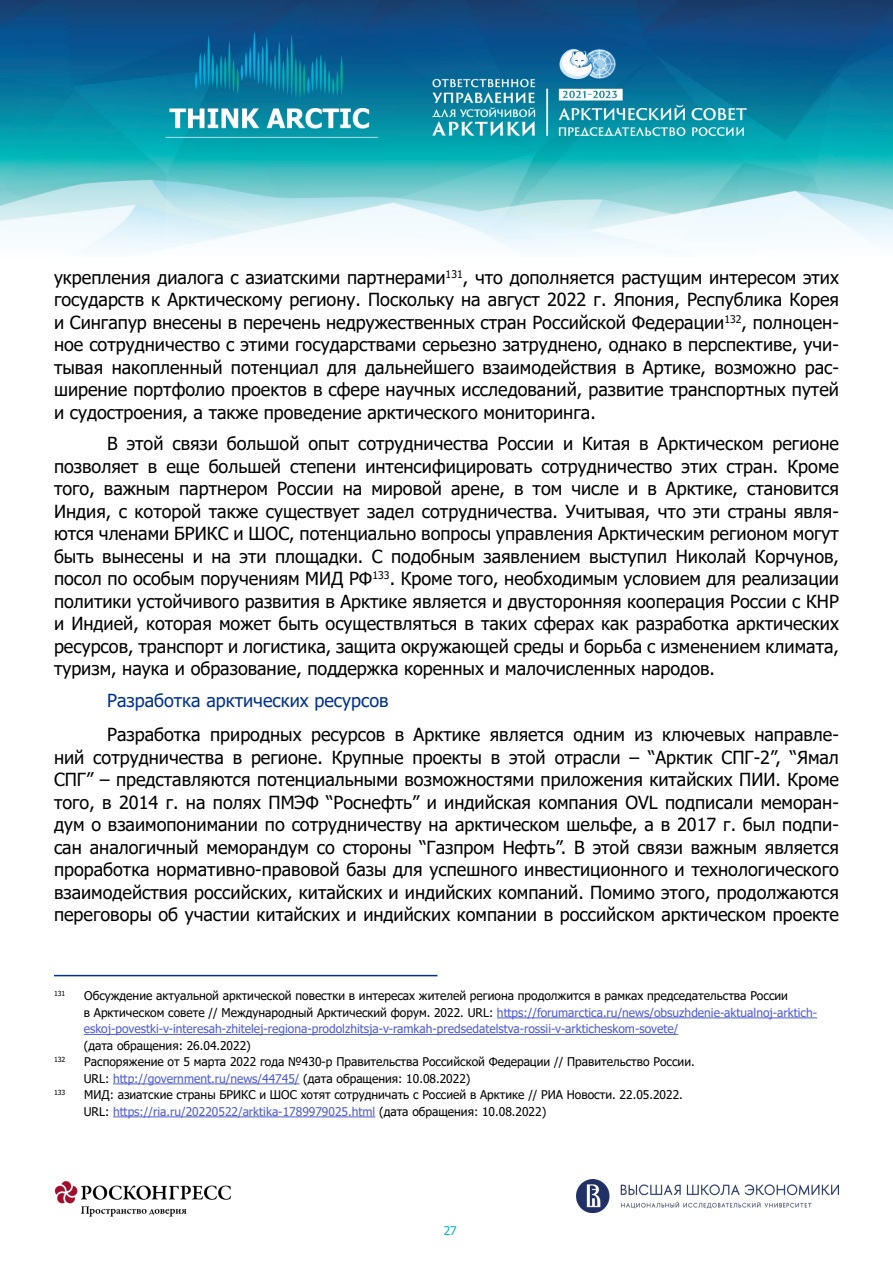
<style>
.page{position:relative;width:893px;height:1263px;background:#fff}
.page>*{position:absolute;margin:0;border:0;box-sizing:border-box;transform-origin:0 0}
.Основной_текст{font:18px/22.5px "Tahoma";color:#000;text-align:justify}
.подзаголовок{font:18px "Tahoma";color:#003192}
.сноски{font:12px/16.5px "Tahoma";color:#000}
.t1{font:12px "Tahoma";color:#00b5da}
.сноски-2{font:7.05px "Tahoma";color:#000}
.s1{color:#4f5cd6}
</style>
<div class="page">
<img style="left:0;top:0;width:893px;height:252px">
<img style="left:55px;top:1181px;width:176px;height:36px">
<img style="left:576px;top:1179px;width:262px;height:33px">
<hr style="left:54px;top:975px;width:383px;height:1px;background:#003192">
<hr style="left:497px;top:1017px;width:320px;height:1px;background:#4f5cd6">
<hr style="left:84px;top:1034px;width:594px;height:1px;background:#4f5cd6">
<hr style="left:113px;top:1083px;width:187px;height:1px;background:#4f5cd6">
<hr style="left:113px;top:1116px;width:262px;height:1px;background:#4f5cd6">
<p class="Основной_текст" style="left:54px;top:267px;width:786px">укрепления диалога с азиатскими партнерами<sup>131</sup>, что дополняется растущим интересом этих государств к Арктическому региону. Поскольку на август 2022 г. Япония, Республика Корея и Сингапур внесены в перечень недружественных стран Российской Федерации<sup>132</sup>, полноцен&shy;ное сотрудничество с этими государствами серьезно затруднено, однако в перспективе, учи&shy;тывая накопленный потенциал для дальнейшего взаимодействия в Артике, возможно рас&shy;ширение портфолио проектов в сфере научных исследований, развитие транспортных путей и судостроения, а также проведение арктического мониторинга.</p>
<p class="Основной_текст" style="left:54px;top:433px;width:786px;text-indent:53px">В этой связи большой опыт сотрудничества России и Китая в Арктическом регионе позволяет в еще большей степени интенсифицировать сотрудничество этих стран. Кроме того, важным партнером России на мировой арене, в том числе и в Арктике, становится Индия, с которой также существует задел сотрудничества. Учитывая, что эти страны явля&shy;ются членами БРИКС и ШОС, потенциально вопросы управления Арктическим регионом могут быть вынесены и на эти площадки. С подобным заявлением выступил Николай Корчунов, посол по особым поручениям МИД РФ<sup>133</sup>. Кроме того, необходимым условием для реализации политики устойчивого развития в Арктике является и двусторонняя кооперация России с КНР и Индией, которая может быть осуществляться в таких сферах как разработка арктических ресурсов, транспорт и логистика, защита окружающей среды и борьба с изменением климата, туризм, наука и образование, поддержка коренных и малочисленных народов.</p>
<p class="подзаголовок" style="left:107px;top:688px;width:283px">Разработка арктических ресурсов</p>
<p class="Основной_текст" style="left:54px;top:724px;width:786px;text-indent:53px">Разработка природных ресурсов в Арктике является одним из ключевых направле&shy;ний сотрудничества в регионе. Крупные проекты в этой отрасли – “Арктик СПГ-2”, “Ямал СПГ” – представляются потенциальными возможностями приложения китайских ПИИ. Кроме того, в 2014 г. на полях ПМЭФ “Роснефть” и индийская компания OVL подписали меморан&shy;дум о взаимопонимании по сотрудничеству на арктическом шельфе, а в 2017 г. был подпи&shy;сан аналогичный меморандум со стороны “Газпром Нефть”. В этой связи важным является проработка нормативно-правовой базы для успешного инвестиционного и технологического взаимодействия российских, китайских и индийских компаний. Помимо этого, продолжаются переговоры об участии китайских и индийских компании в российском арктическом проекте</p>
<p class="сноски-2" style="left:54px;top:989px;width:13px">131</p>
<p class="сноски" style="left:84px;top:988px;width:735px">Обсуждение актуальной арктической повестки в интересах жителей региона продолжится в рамках председательства России<br>в Арктическом совете // Международный Арктический форум. 2022. URL: <span class="s1">https://forumarctica.ru/news/obsuzhdenie-aktualnoj-arktich&shy;eskoj-povestki-v-interesah-zhitelej-regiona-prodolzhitsja-v-ramkah-predsedatelstva-rossii-v-arkticheskom-sovete/<br></span>(дата обращения: 26.04.2022)</p>
<p class="сноски-2" style="left:54px;top:1055px;width:13px">132</p>
<p class="сноски" style="left:84px;top:1054px;width:612px">Распоряжение от 5 марта 2022 года №430-р Правительства Российской Федерации // Правительство России.<br>URL: <span class="s1">http://government.ru/news/44745/</span> (дата обращения: 10.08.2022)</p>
<p class="сноски-2" style="left:54px;top:1088px;width:13px">133</p>
<p class="сноски" style="left:84px;top:1087px;width:601px">МИД: азиатские страны БРИКС и ШОС хотят сотрудничать с Россией в Арктике // РИА Новости. 22.05.2022.<br>URL: <span class="s1">https://ria.ru/20220522/arktika-1789979025.html</span> (дата обращения: 10.08.2022)</p>
<p class="t1" style="left:444px;top:1222px;width:15px">27</p>
</div>
